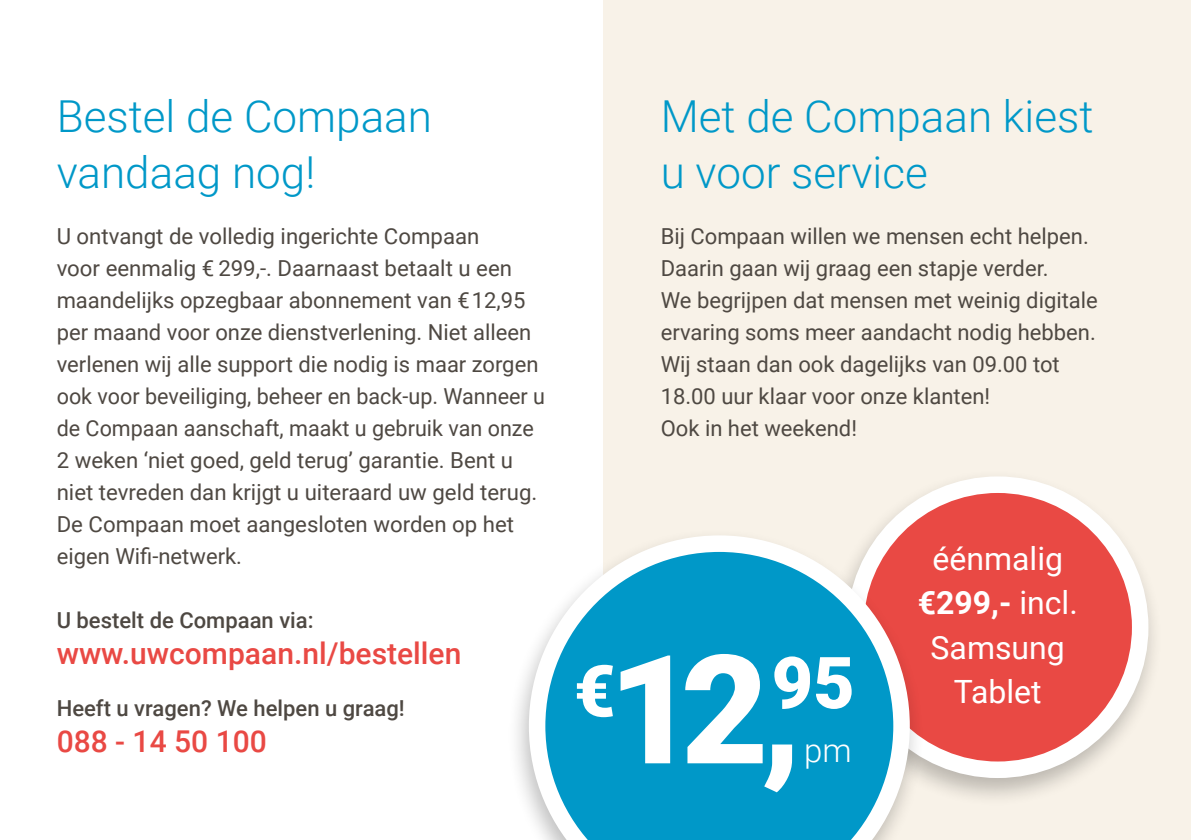
<style>
.page{position:relative;width:1191px;height:840px;background:#fff}
.page>*{position:absolute;margin:0;border:0;box-sizing:border-box;transform-origin:0 0}
.t1{font:900 151.4px "Roboto";color:#fff}
.t2{font:900 71.8px "Roboto";color:#fff}
.t3{font:300 44px/56px "Roboto";color:#0098c8}
.t4{font:300 33px "Roboto";color:#fff}
.t5{font:32px/44px "Roboto";color:#fff;text-align:center}
.t6{font:500 30px "Roboto";color:#e94944}
.t7{font:22px/32px "Roboto";color:#4e4842}
.t8{font:500 22px "Roboto";color:#4e4842}
.s1{font-weight:700}
</style>
<div class="page">
<div style="left:603px;top:0;width:588px;height:839px;background:#f8f2e8"></div>
<div style="left:825px;top:468px;width:338px;height:338px;background:#000;opacity:.25"></div>
<div style="left:855px;top:484px;width:285px;height:285px;background:#e94944;border-radius:50%"></div>
<div style="left:847px;top:476px;width:301px;height:301px;border:16px solid #fff;border-radius:50%"></div>
<div style="left:507px;top:527px;width:418px;height:312px;background:#000;opacity:.25"></div>
<svg style="left:529px;top:535px;width:380px;height:304px"></svg>
<h3 class="t3" style="left:57px;top:87px;width:377px">Bestel de Compaan vandaag nog!</h3>
<h3 class="t3" style="left:660px;top:87px;width:434px">Met de Compaan kiest u voor service</h3>
<p class="t7" style="left:57px;top:219px;width:490px">U ontvangt de volledig ingerichte Compaan<br>voor eenmalig € 299,-. Daarnaast betaalt u een maandelijks opzegbaar abonnement van €12,95 per maand voor onze dienstverlening. Niet alleen verlenen wij alle support die nodig is maar zorgen ook voor beveiliging, beheer en back-up. Wanneer u de Compaan aanschaft, maakt u gebruik van onze 2 weken ‘niet goed, geld terug’ garantie. Bent u niet tevreden dan krijgt u uiteraard uw geld terug.<br>De Compaan moet aangesloten worden op het eigen Wifi-netwerk.</p>
<p class="t8" style="left:57px;top:604px;width:258px">U bestelt de Compaan via:</p>
<h3 class="t6" style="left:57px;top:632px;width:406px">www.uwcompaan.nl/bestellen</h3>
<p class="t8" style="left:57px;top:692px;width:350px">Heeft u vragen? We helpen u graag!</p>
<h3 class="t6" style="left:57px;top:720px;width:212px">088 - 14 50 100</h3>
<p class="t7" style="left:660px;top:219px;width:439px">Bij Compaan willen we mensen echt helpen.<br>Daarin gaan wij graag een stapje verder.<br>We begrijpen dat mensen met weinig digitale ervaring soms meer aandacht nodig hebben.<br>Wij staan dan ook dagelijks van 09.00 tot 18.00 uur klaar voor onze klanten!<br>Ook in het weekend!</p>
<h1 class="t1" style="left:608px;top:603px;width:248px">12,<sup>95</sup></h1>
<h2 class="t2" style="left:574px;top:640px;width:43px">€</h2>
<h3 class="t4" style="left:804px;top:726px;width:49px">pm</h3>
<h3 class="t5" style="left:917px;top:535px;width:162px">éénmalig <span class="s1">€299,-</span> incl.<br>Samsung</h3>
<h3 class="t5" style="left:953px;top:667px;width:89px">Tablet</h3>
</div>
